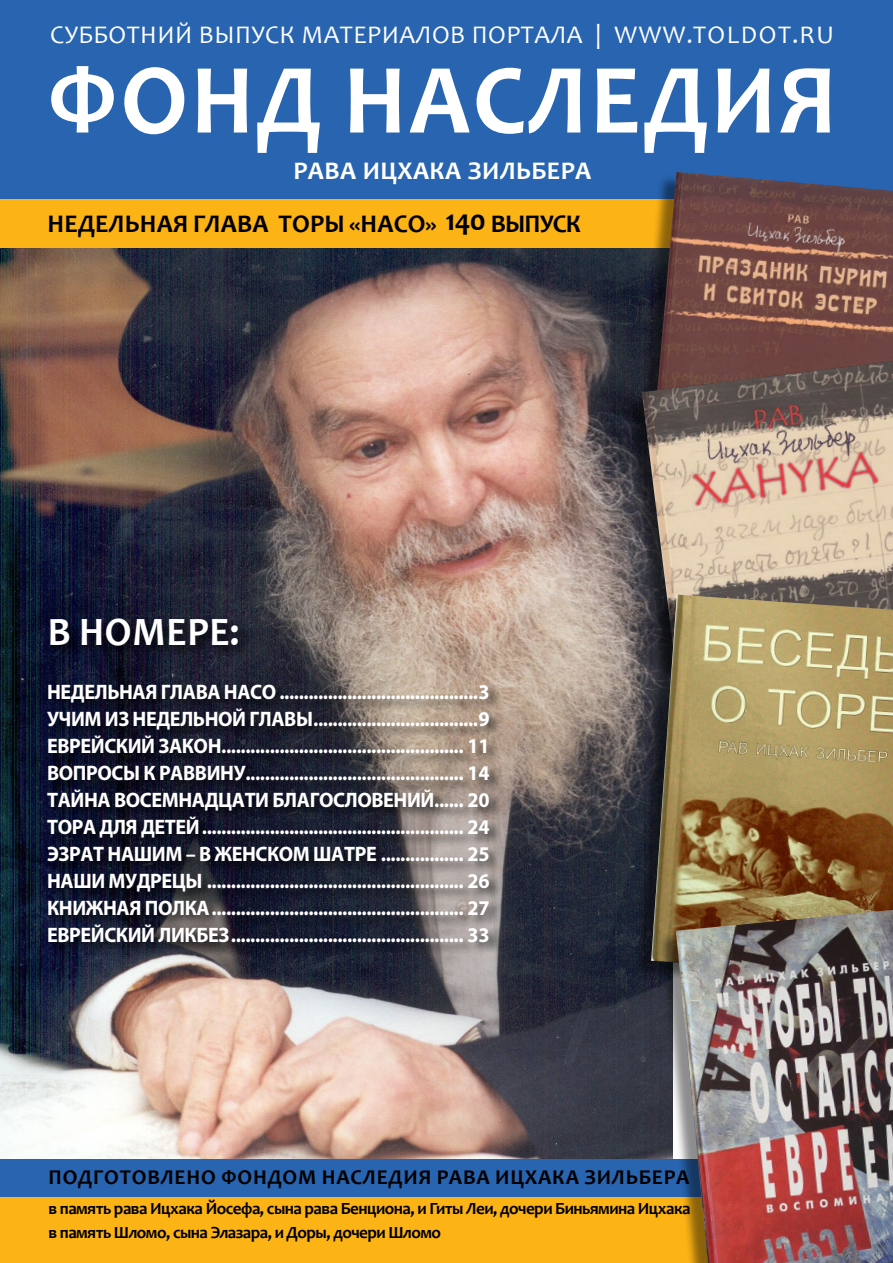
<style>
.page{position:relative;width:893px;height:1263px;background:#fff}
.page>*{position:absolute;margin:0;border:0;box-sizing:border-box;transform-origin:0 0}
.t1{font:700 100.5px "Candara";letter-spacing:.03em;color:#fff;scale:.96 1}
.t2{font:700 40.5px "Candara";letter-spacing:.02em;color:#fff;scale:.95 1}
.t3{font:700 25.5px/52.5px "Candara";letter-spacing:.01em;color:#000}
.t4{font:25.5px "Candara";letter-spacing:.02em;color:#fff}
.t5{font:700 21.15px "Candara";letter-spacing:.04em;color:#000}
.t6{font:700 21px/27px "Myriad Pro";letter-spacing:-.02em;color:#fff;text-align:justify;scale:.96 1}
.t7{font:700 17.1px/24px "Candara";letter-spacing:-.03em;color:#000}
.s1{color:#fff}
.s2{font-size:30px}
</style>
<div class="page">
<img style="left:0;top:249px;width:657px;height:1014px">
<div style="left:0;top:0;width:893px;height:247px;background:#2864b0"></div>
<div style="left:0;top:1160px;width:893px;height:102px;background:#fcb316"></div>
<div style="left:0;top:199px;width:893px;height:49px;background:#fcb316"></div>
<div style="left:635px;top:174px;width:258px;height:295px;background:#000;opacity:.45"></div>
<img style="left:654px;top:172px;width:239px;height:189px">
<div style="left:623px;top:363px;width:270px;height:317px;background:#000;opacity:.45"></div>
<img style="left:642px;top:361px;width:251px;height:235px">
<div style="left:632px;top:596px;width:261px;height:399px;background:#000;opacity:.45"></div>
<img style="left:651px;top:595px;width:242px;height:383px">
<div style="left:0;top:1159px;width:893px;height:38px;background:#2864b0"></div>
<div style="left:657px;top:909px;width:236px;height:354px;background:#000;opacity:.45"></div>
<img style="left:676px;top:910px;width:217px;height:353px">
<div style="left:45px;top:616px;width:458px;height:340px;background:#000;opacity:.75"></div>
<p class="t4" style="left:50px;top:18px;width:785px">СУББОТНИЙ ВЫПУСК МАТЕРИАЛОВ ПОРТАЛА | WWW.TOLDOT.RU</p>
<h1 class="t1" style="left:48px;top:37px;width:823px">ФОНД НАСЛЕДИЯ</h1>
<p class="t3" style="left:48px;top:144px;width:545px;text-indent:246px"><span class="s1">РАВА ИЦХАКА ЗИЛЬБЕРА<br></span>НЕДЕЛЬНАЯ ГЛАВА ТОРЫ «НАСО» <span class="s2">140</span> ВЫПУСК</p>
<h2 class="t2" style="left:48px;top:606px;width:203px">В НОМЕРЕ:</h2>
<p class="t6" style="left:47px;top:678px;width:462px">НЕДЕЛЬНАЯ ГЛАВА НАСО .........................................3<br>УЧИМ ИЗ НЕДЕЛЬНОЙ ГЛАВЫ..................................9<br>ЕВРЕЙСКИЙ ЗАКОН.................................................. 11<br>ВОПРОСЫ К РАВВИНУ............................................. 14<br>ТАЙНА ВОСЕМНАДЦАТИ БЛАГОСЛОВЕНИЙ...... 20<br>ТОРА ДЛЯ ДЕТЕЙ...................................................... 24<br>ЭЗРАТ НАШИМ – В ЖЕНСКОМ ШАТРЕ ................. 25<br>НАШИ МУДРЕЦЫ ..................................................... 26<br>КНИЖНАЯ ПОЛКА.................................................... 27<br>ЕВРЕЙСКИЙ ЛИКБЕЗ................................................ 33</p>
<p class="t5" style="left:49px;top:1164px;width:642px">ПОДГОТОВЛЕНО ФОНДОМ НАСЛЕДИЯ РАВА ИЦХАКА ЗИЛЬБЕРА</p>
<p class="t7" style="left:49px;top:1196px;width:644px">в память рава Ицхака Йосефа, сына рава Бенциона, и Гиты Леи, дочери Биньямина Ицхака в память Шломо, сына Элазара, и Доры, дочери Шломо</p>
</div>
